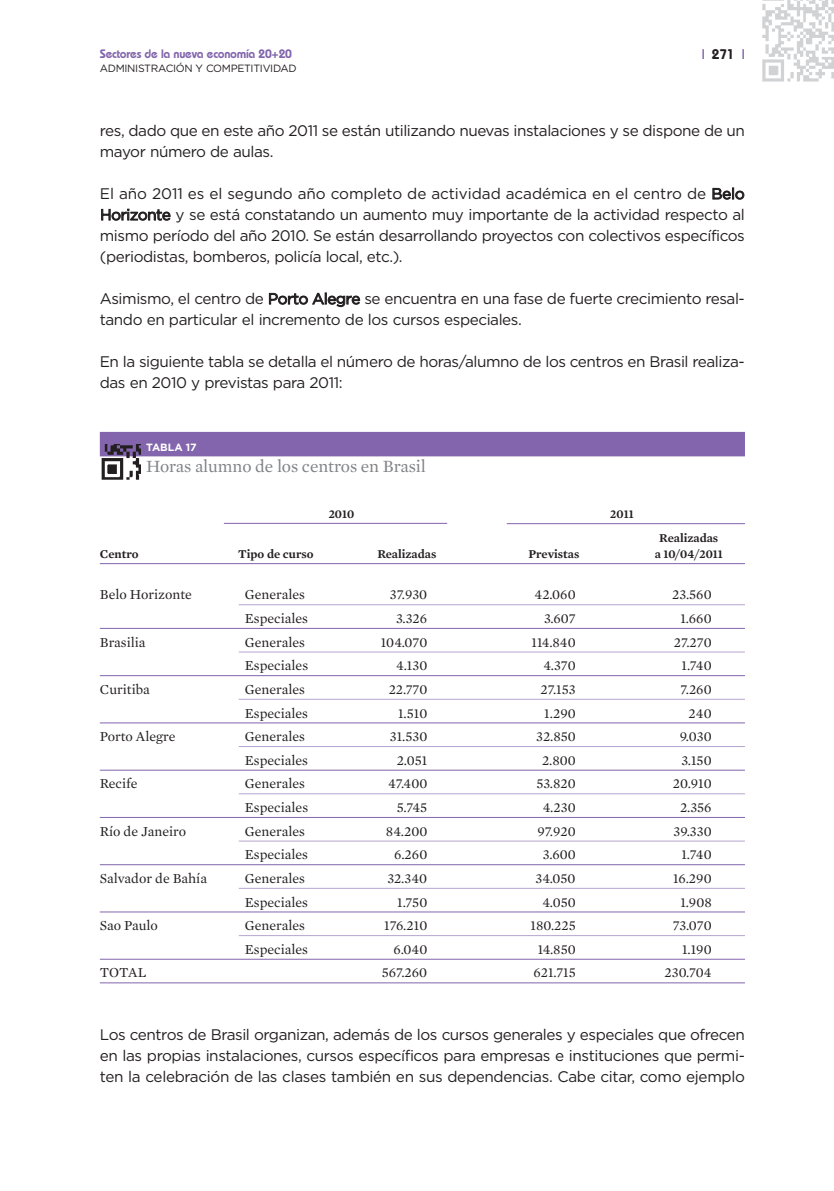
<style>
.page{position:relative;width:834px;height:1191px;background:#fff}
.page>*{position:absolute;margin:0;border:0;box-sizing:border-box;transform-origin:0 0}
.t1{font:17.5px "Mercury Text G1";letter-spacing:-.005em;color:#808285}
.t2{font:15.4px/21px "Gotham";letter-spacing:-.03em;color:#231f20}
.t3{font:14px "Mercury Text G1";color:#231f20}
.t4{font:600 14px "Bauhaus";color:#231f20}
.t5{font:600 12.25px "Mercury Text G1";color:#231f20}
.t6{font:600 12.25px "Bauhaus";letter-spacing:-.02em;color:#8265ac}
.t7{font:10.5px "Gotham";letter-spacing:-.03em;color:#231f20}
.t8{font:700 10.5px "Gotham";color:#fff}
.s1{color:#8265ac}
</style>
<div class="page">
<div style="left:100px;top:432px;width:645px;height:24px;background:#8265ac"></div>
<hr style="left:224px;top:523px;width:223px;height:1px;background:#8265ac">
<hr style="left:507px;top:523px;width:238px;height:1px;background:#8265ac">
<hr style="left:100px;top:563px;width:645px;height:1px;background:#8265ac">
<hr style="left:239px;top:604px;width:506px;height:1px;background:#b6a5cf">
<hr style="left:100px;top:628px;width:645px;height:1px;background:#8265ac">
<hr style="left:239px;top:651px;width:506px;height:1px;background:#b6a5cf">
<hr style="left:100px;top:675px;width:645px;height:1px;background:#8265ac">
<hr style="left:239px;top:699px;width:506px;height:1px;background:#b6a5cf">
<hr style="left:100px;top:722px;width:645px;height:1px;background:#8265ac">
<hr style="left:239px;top:746px;width:506px;height:1px;background:#b6a5cf">
<hr style="left:100px;top:769px;width:645px;height:1px;background:#8265ac">
<hr style="left:239px;top:793px;width:506px;height:1px;background:#b6a5cf">
<hr style="left:100px;top:817px;width:645px;height:1px;background:#8265ac">
<hr style="left:239px;top:840px;width:506px;height:1px;background:#b6a5cf">
<hr style="left:100px;top:864px;width:645px;height:1px;background:#8265ac">
<hr style="left:239px;top:888px;width:506px;height:1px;background:#b6a5cf">
<hr style="left:100px;top:911px;width:645px;height:1px;background:#8265ac">
<hr style="left:239px;top:935px;width:506px;height:1px;background:#b6a5cf">
<hr style="left:100px;top:958px;width:645px;height:1px;background:#8265ac">
<hr style="left:100px;top:982px;width:645px;height:1px;background:#8265ac">
<img style="left:102px;top:445px;width:39px;height:35px">
<img style="left:762px;top:0;width:72px;height:82px">
<p class="t6" style="left:100px;top:50px;width:194px">Sectores de la nueva economía 20+20</p>
<p class="t4" style="left:701px;top:50px;width:45px"><span class="s1">|</span> 271 <span class="s1">|</span></p>
<p class="t7" style="left:100px;top:65px;width:198px">ADMINISTRACIÓN Y COMPETITIVIDAD</p>
<p class="t2" style="left:100px;top:121px;width:646px">res, dado que en este año 2011 se están utilizando nuevas instalaciones y se dispone de un mayor número de aulas.</p>
<p class="t2" style="left:100px;top:184px;width:646px;text-align:justify">El año 2011 es el segundo año completo de actividad académica en el centro de Belo Horizonte y se está constatando un aumento muy importante de la actividad respecto al mismo período del año 2010. Se están desarrollando proyectos con colectivos específicos (periodistas, bomberos, policía local, etc.).</p>
<p class="t2" style="left:100px;top:289px;width:646px">Asimismo, el centro de Porto Alegre se encuentra en una fase de fuerte crecimiento resal&shy;tando en particular el incremento de los cursos especiales.</p>
<p class="t2" style="left:100px;top:352px;width:646px">En la siguiente tabla se detalla el número de horas/alumno de los centros en Brasil realiza&shy;das en 2010 y previstas para 2011:</p>
<p class="t8" style="left:146px;top:444px;width:52px">TABLA 17</p>
<p class="t1" style="left:146px;top:459px;width:281px">Horas alumno de los centros en Brasil</p>
<p class="t5" style="left:329px;top:509px;width:27px">2010</p>
<p class="t5" style="left:610px;top:509px;width:25px">2011</p>
<p class="t5" style="left:659px;top:533px;width:60px">Realizadas</p>
<p class="t5" style="left:100px;top:549px;width:40px">Centro</p>
<p class="t5" style="left:238px;top:549px;width:77px">Tipo de curso</p>
<p class="t5" style="left:377px;top:549px;width:60px">Realizadas</p>
<p class="t5" style="left:528px;top:549px;width:53px">Previstas</p>
<p class="t5" style="left:654px;top:549px;width:70px">a 10/04/2011</p>
<p class="t3" style="left:100px;top:589px;width:94px">Belo Horizonte</p>
<p class="t3" style="left:245px;top:589px;width:62px">Generales</p>
<p class="t3" style="left:390px;top:589px;width:39px">37.930</p>
<p class="t3" style="left:534px;top:589px;width:43px">42.060</p>
<p class="t3" style="left:672px;top:589px;width:41px">23.560</p>
<p class="t3" style="left:245px;top:612px;width:65px">Especiales</p>
<p class="t3" style="left:396px;top:612px;width:33px">3.326</p>
<p class="t3" style="left:544px;top:612px;width:33px">3.607</p>
<p class="t3" style="left:680px;top:612px;width:33px">1.660</p>
<p class="t3" style="left:100px;top:636px;width:47px">Brasilia</p>
<p class="t3" style="left:245px;top:636px;width:62px">Generales</p>
<p class="t3" style="left:381px;top:636px;width:48px">104.070</p>
<p class="t3" style="left:531px;top:636px;width:46px">114.840</p>
<p class="t3" style="left:674px;top:636px;width:39px">27.270</p>
<p class="t3" style="left:245px;top:660px;width:65px">Especiales</p>
<p class="t3" style="left:396px;top:660px;width:33px">4.130</p>
<p class="t3" style="left:543px;top:660px;width:34px">4.370</p>
<p class="t3" style="left:681px;top:660px;width:32px">1.740</p>
<p class="t3" style="left:100px;top:683px;width:52px">Curitiba</p>
<p class="t3" style="left:245px;top:683px;width:62px">Generales</p>
<p class="t3" style="left:389px;top:683px;width:40px">22.770</p>
<p class="t3" style="left:540px;top:683px;width:37px">27.153</p>
<p class="t3" style="left:680px;top:683px;width:33px">7.260</p>
<p class="t3" style="left:245px;top:707px;width:65px">Especiales</p>
<p class="t3" style="left:398px;top:707px;width:31px">1.510</p>
<p class="t3" style="left:544px;top:707px;width:33px">1.290</p>
<p class="t3" style="left:688px;top:707px;width:25px">240</p>
<p class="t3" style="left:100px;top:731px;width:77px">Porto Alegre</p>
<p class="t3" style="left:245px;top:731px;width:62px">Generales</p>
<p class="t3" style="left:390px;top:731px;width:39px">31.530</p>
<p class="t3" style="left:536px;top:731px;width:41px">32.850</p>
<p class="t3" style="left:679px;top:731px;width:33px">9.030</p>
<p class="t3" style="left:245px;top:754px;width:65px">Especiales</p>
<p class="t3" style="left:397px;top:754px;width:32px">2.051</p>
<p class="t3" style="left:542px;top:754px;width:35px">2.800</p>
<p class="t3" style="left:681px;top:754px;width:32px">3.150</p>
<p class="t3" style="left:100px;top:778px;width:39px">Recife</p>
<p class="t3" style="left:245px;top:778px;width:62px">Generales</p>
<p class="t3" style="left:388px;top:778px;width:41px">47.400</p>
<p class="t3" style="left:536px;top:778px;width:41px">53.820</p>
<p class="t3" style="left:673px;top:778px;width:40px">20.910</p>
<p class="t3" style="left:245px;top:801px;width:65px">Especiales</p>
<p class="t3" style="left:397px;top:801px;width:32px">5.745</p>
<p class="t3" style="left:543px;top:801px;width:34px">4.230</p>
<p class="t3" style="left:680px;top:801px;width:33px">2.356</p>
<p class="t3" style="left:100px;top:825px;width:88px">Río de Janeiro</p>
<p class="t3" style="left:245px;top:825px;width:62px">Generales</p>
<p class="t3" style="left:386px;top:825px;width:43px">84.200</p>
<p class="t3" style="left:537px;top:825px;width:40px">97.920</p>
<p class="t3" style="left:673px;top:825px;width:40px">39.330</p>
<p class="t3" style="left:245px;top:849px;width:65px">Especiales</p>
<p class="t3" style="left:394px;top:849px;width:35px">6.260</p>
<p class="t3" style="left:543px;top:849px;width:34px">3.600</p>
<p class="t3" style="left:681px;top:849px;width:32px">1.740</p>
<p class="t3" style="left:100px;top:872px;width:109px">Salvador de Bahía</p>
<p class="t3" style="left:245px;top:872px;width:62px">Generales</p>
<p class="t3" style="left:387px;top:872px;width:41px">32.340</p>
<p class="t3" style="left:535px;top:872px;width:42px">34.050</p>
<p class="t3" style="left:673px;top:872px;width:40px">16.290</p>
<p class="t3" style="left:245px;top:896px;width:65px">Especiales</p>
<p class="t3" style="left:397px;top:896px;width:32px">1.750</p>
<p class="t3" style="left:542px;top:896px;width:35px">4.050</p>
<p class="t3" style="left:680px;top:896px;width:33px">1.908</p>
<p class="t3" style="left:100px;top:919px;width:60px">Sao Paulo</p>
<p class="t3" style="left:245px;top:919px;width:62px">Generales</p>
<p class="t3" style="left:384px;top:919px;width:45px">176.210</p>
<p class="t3" style="left:530px;top:919px;width:47px">180.225</p>
<p class="t3" style="left:673px;top:919px;width:40px">73.070</p>
<p class="t3" style="left:245px;top:943px;width:65px">Especiales</p>
<p class="t3" style="left:393px;top:943px;width:35px">6.040</p>
<p class="t3" style="left:538px;top:943px;width:39px">14.850</p>
<p class="t3" style="left:682px;top:943px;width:31px">1.190</p>
<p class="t3" style="left:100px;top:967px;width:48px">TOTAL</p>
<p class="t3" style="left:382px;top:967px;width:47px">567.260</p>
<p class="t3" style="left:533px;top:967px;width:44px">621.715</p>
<p class="t3" style="left:664px;top:967px;width:49px">230.704</p>
<p class="t2" style="left:100px;top:1025px;width:646px;text-align:justify">Los centros de Brasil organizan, además de los cursos generales y especiales que ofrecen en las propias instalaciones, cursos específicos para empresas e instituciones que permi&shy;ten la celebración de las clases también en sus dependencias. Cabe citar, como ejemplo</p>
</div>
